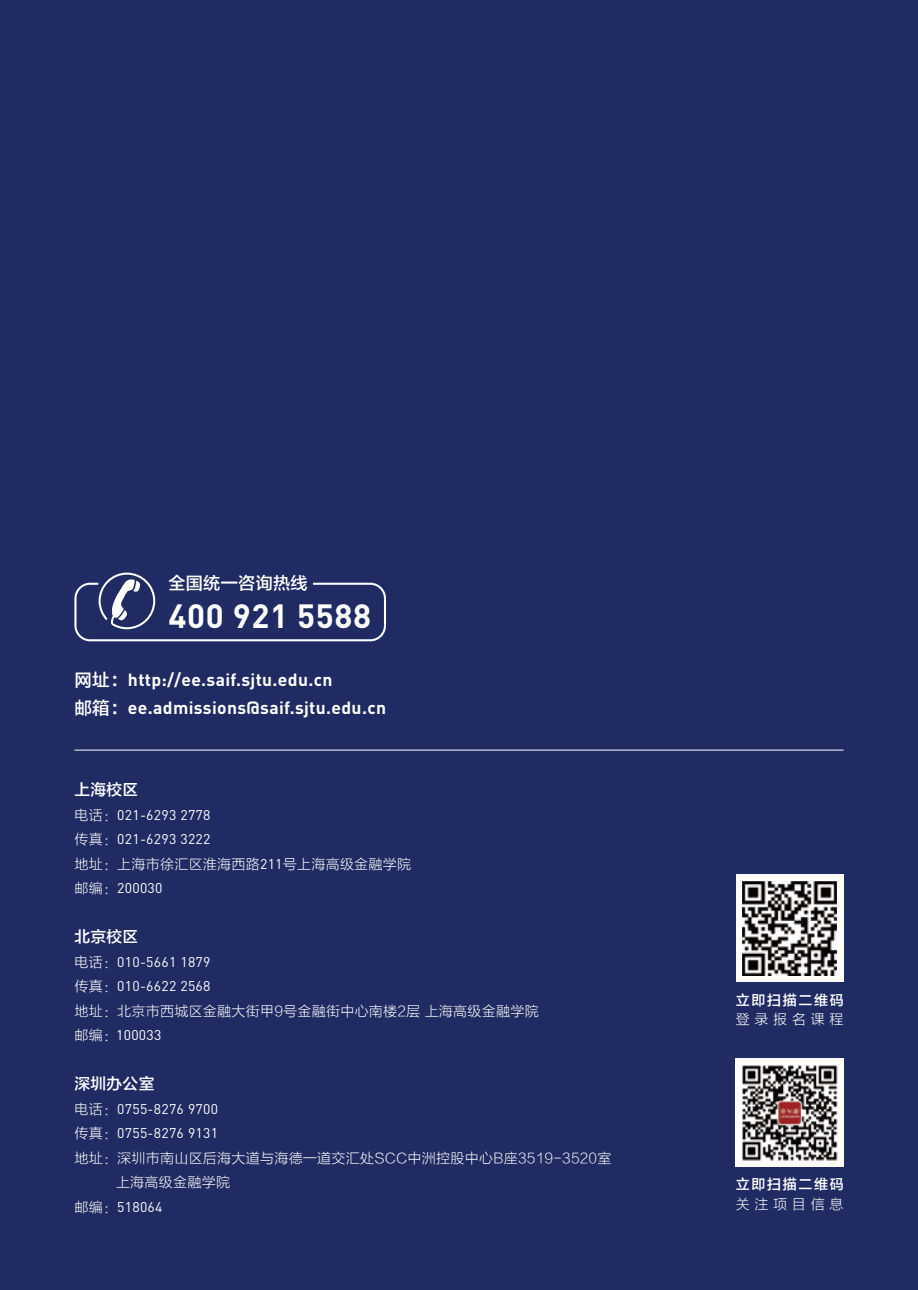
<style>
.page{position:relative;width:918px;height:1290px;background:#1f2b62}
.page>*{position:absolute;margin:0;border:0;box-sizing:border-box;transform-origin:0 0}
.t1{font:700 33.25px "DIN Pro";letter-spacing:.02em;color:#fff}
.t2{font:700 17.5px/28px "DIN Pro";letter-spacing:.02em;color:#fff}
.t3{font:17.15px "FZLTZHK GBK1 0";letter-spacing:.02em;color:#fff}
.t4{font:15.75px "FZLTZHK GBK1 0";letter-spacing:.02em;color:#fff}
.t5{font:14px/24.5px "FZLTKHK GBK1 0";letter-spacing:.02em;color:#fff}
.t6{font:14px/24.5px "DIN";letter-spacing:.02em;color:#fff}
.t7{font:14px "FZLTZHK GBK1 0";letter-spacing:.12em;color:#fff}
.s1{font-family:"FZLTZHK GBK1 0";font-weight:400}
.s2{font-family:"FZLTKHK GBK1 0"}
.s3{font-family:"DIN"}
</style>
<div class="page">
<svg style="left:74px;top:573px;width:312px;height:68px"></svg>
<div style="left:736px;top:874px;width:107px;height:108px;background:#fff"></div>
<img style="left:742px;top:881px;width:95px;height:94px">
<img style="left:735px;top:1058px;width:108px;height:108px">
<hr style="left:74px;top:750px;width:769px;height:1px;background:#fff">
<p class="t3" style="left:168px;top:574px;width:141px">全国统一咨询热线</p>
<h1 class="t1" style="left:168px;top:588px;width:204px">400 921 5588</h1>
<p class="t2" style="left:74px;top:664px;width:313px"><span class="s1">网址：</span>http://ee.saif.sjtu.edu.cn<br><span class="s1">邮箱：</span>ee.admissions@saif.sjtu.edu.cn</p>
<p class="t4" style="left:74px;top:781px;width:65px">上海校区</p>
<p class="t6" style="left:74px;top:802px;width:138px"><span class="s2">电话：</span>021-6293 2778<span class="s2">传真：</span>021-6293 3222</p>
<p class="t5" style="left:74px;top:852px;width:338px">地址：上海市徐汇区淮海西路<span class="s3">211</span>号上海高级金融学院</p>
<p class="t6" style="left:74px;top:876px;width:90px"><span class="s2">邮编：</span>200030</p>
<p class="t4" style="left:74px;top:928px;width:65px">北京校区</p>
<p class="t6" style="left:74px;top:949px;width:138px"><span class="s2">电话：</span>010-5661 1879<span class="s2">传真：</span>010-6622 2568</p>
<p class="t5" style="left:74px;top:999px;width:466px">地址：北京市西城区金融大街甲9号金融街中心南楼2层 上海高级金融学院</p>
<p class="t6" style="left:74px;top:1023px;width:88px"><span class="s2">邮编：</span>100033</p>
<p class="t4" style="left:74px;top:1075px;width:82px">深圳办公室</p>
<p class="t6" style="left:74px;top:1096px;width:145px"><span class="s2">电话：</span>0755-8276 9700<span class="s2">传真：</span>0755-8276 9131</p>
<p class="t5" style="left:116px;top:1146px;width:497px;text-indent:-42px">地址：深圳市南山区后海大道与海德一道交汇处SCC中洲控股中心B座3519-3520室上海高级金融学院</p>
<p class="t6" style="left:74px;top:1194px;width:90px"><span class="s2">邮编：</span>518064</p>
<p class="t7" style="left:736px;top:992px;width:110px">立即扫描二维码</p>
<p class="t5" style="left:736px;top:1007px;width:109px">登录报名课程</p>
<p class="t7" style="left:735px;top:1177px;width:110px">立即扫描二维码</p>
<p class="t5" style="left:735px;top:1192px;width:109px">关注项目信息</p>
</div>
